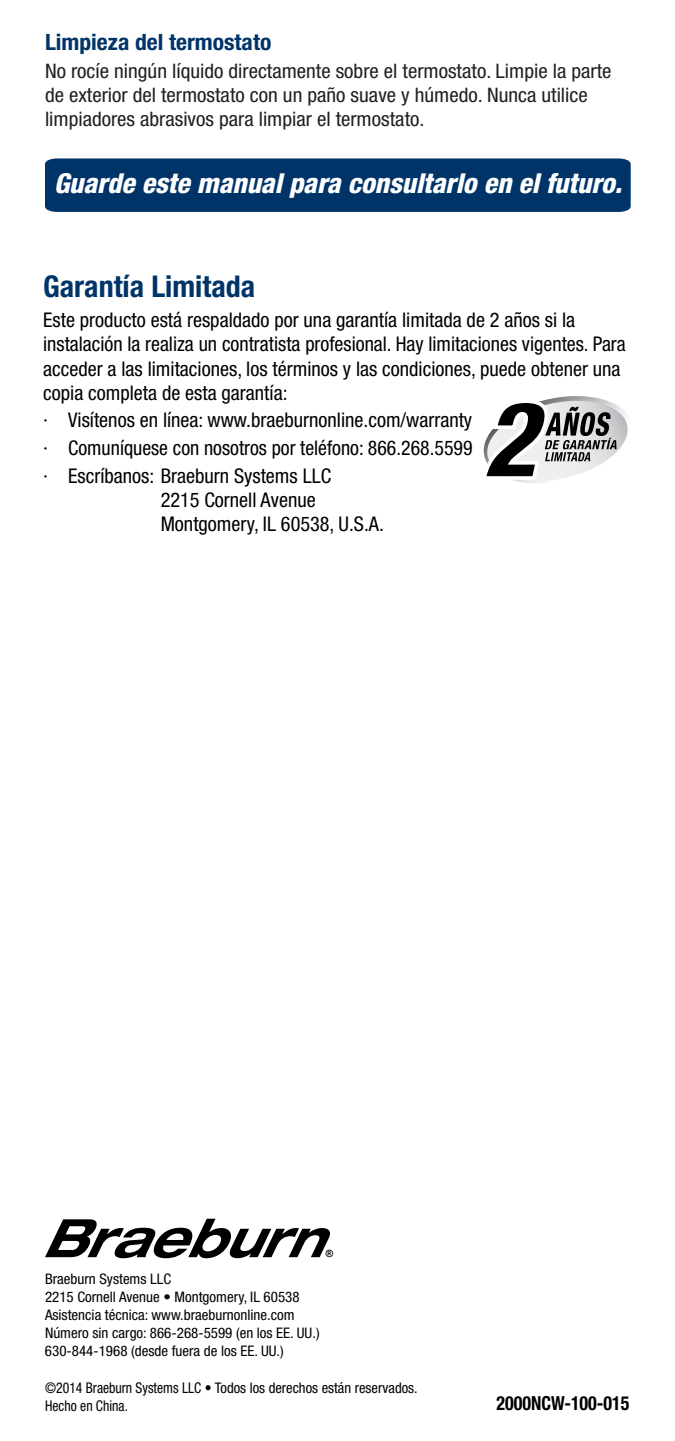
<style>
.page{position:relative;width:675px;height:1441px;background:#fff}
.page>*{position:absolute;margin:0;border:0;box-sizing:border-box;transform-origin:0 0}
.t1{font:700 condensed 30px "Helvetica Neue LT Std";color:#003468}
.t2{font:italic 800 condensed 27.5px "Helvetica Neue LT Std";color:#fff}
.t3{font:700 condensed 22.5px "Helvetica Neue LT Std";color:#003468;scale:1.05 1}
.t4{font:condensed 20.25px/24.2px "Helvetica Neue LT Std";color:#000}
.t5{font:condensed 20px/24px "Helvetica Neue LT Std";color:#231f20;scale:1.05 1}
.t6{font:700 condensed 19.5px "Helvetica Neue LT Std";color:#000;scale:.93 1}
.t7{font:condensed 14.75px "Helvetica Neue LT Std";color:#000;scale:.93 1}
.t8{font:condensed 14.5px/18px "Helvetica Neue LT Std";color:#000}
.t9{font:700 10px "Arial";color:#000}
.s1{font-size:14.75px}
</style>
<div class="page">
<svg style="left:45px;top:1218px;width:285px;height:39px"></svg>
<div style="left:45px;top:158px;width:586px;height:54px;background:#003468"></div>
<svg style="left:483px;top:396px;width:145px;height:87px"></svg>
<p class="t3" style="left:45px;top:29px;width:217px">Limpieza del termostato</p>
<p class="t5" style="left:45px;top:59px;width:541px">No rocíe ningún líquido directamente sobre el termostato. Limpie la parte de exterior del termostato con un paño suave y húmedo. Nunca utilice limpiadores abrasivos para limpiar el termostato.</p>
<h2 class="t2" style="left:54px;top:166px;width:570px">Guarde este manual para consultarlo en el futuro.</h2>
<h1 class="t1" style="left:43px;top:268px;width:214px">Garantía Limitada</h1>
<p class="t4" style="left:43px;top:307px;width:584px">Este producto está respaldado por una garantía limitada de 2 años si la instalación la realiza un contratista profesional. Hay limitaciones vigentes. Para acceder a las limitaciones, los términos y las condiciones, puede obtener una copia completa de esta garantía:</p>
<p class="t4" style="left:43px;top:406px;width:431px;line-height:27.5px;text-align:justify">· Visítenos en línea: www.braeburnonline.com/warranty · Comuníquese con nosotros por teléfono: 866.268.5599 · Escríbanos: Braeburn Systems LLC</p>
<p class="t4" style="left:161px;top:487px;width:225px">2215 Cornell Avenue<br>Montgomery, IL 60538, U.S.A.</p>
<p class="t9" style="left:326px;top:1246px;width:9px">®</p>
<p class="t8" style="left:45px;top:1269px;width:276px">Braeburn Systems LLC<br>2215 Cornell Avenue • Montgomery, IL 60538<br>Asistencia técnica: www.braeburnonline.com Número sin cargo: 866-268-5599 (en los EE. UU.)<br>630-844-1968 (desde fuera de los EE. UU.)</p>
<p class="t8" style="left:45px;top:1378px;width:374px"><span class="s1">©2014 Braeburn Systems LLC •</span> Todos los derechos están reservados.</p>
<p class="t7" style="left:45px;top:1396px;width:91px">Hecho en China.</p>
<p class="t6" style="left:496px;top:1390px;width:145px">2000NCW-100-015</p>
</div>
